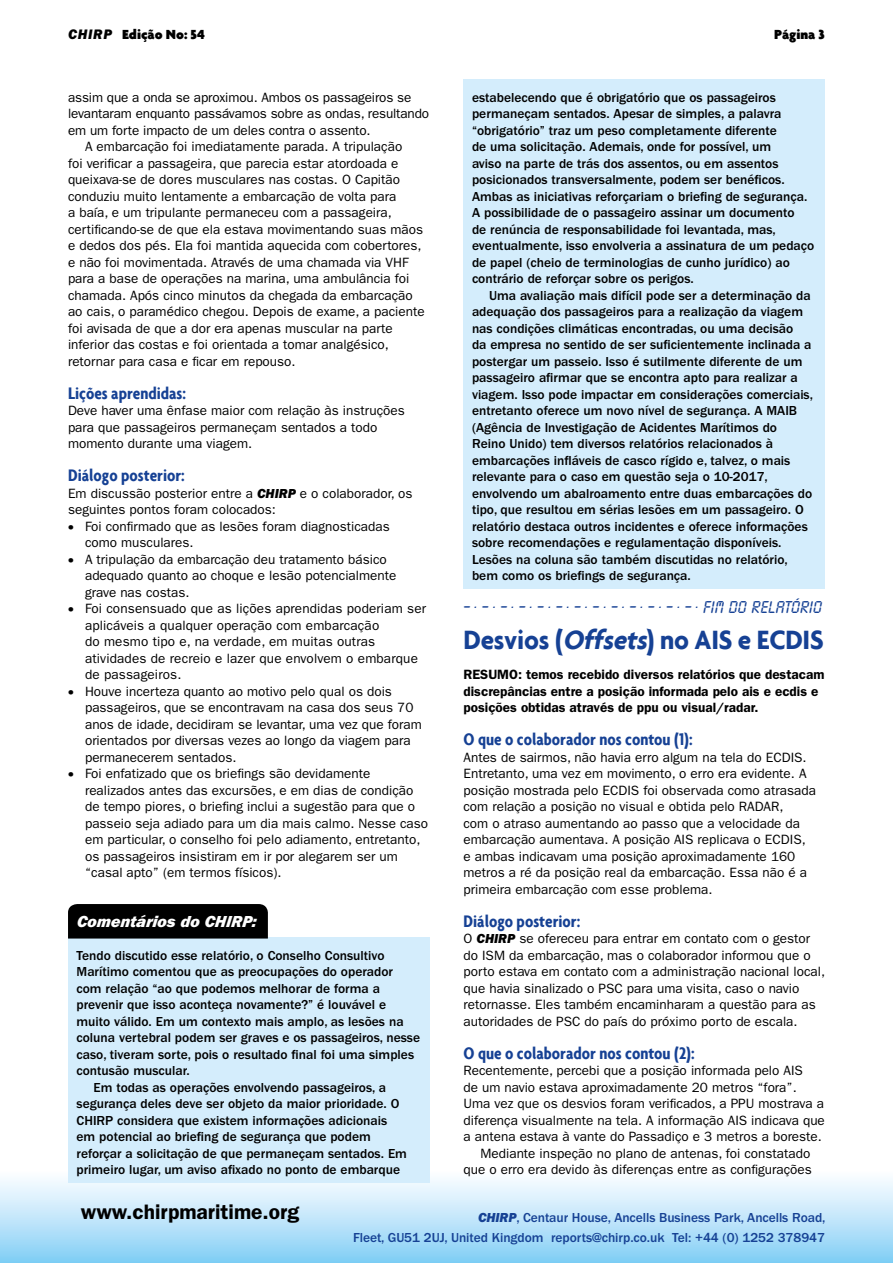
<style>
.page{position:relative;width:893px;height:1263px;background:#fff}
.page>*{position:absolute;margin:0;border:0;box-sizing:border-box;transform-origin:0 0}
.t1{font:700 28.5px "Agenda";letter-spacing:-.01em;color:#164194;scale:.95 1}
.t2{font:600 21px "ITC Franklin Gothic Std";color:#000}
.t3{font:700 condensed 18px "Agenda";color:#164194}
.t4{font:16.5px "ITC Franklin Gothic Std Hvy It";color:#fff}
.t5{font:15px "OPTI Calculator";color:#164194}
.t6{font:900 14.25px "Agenda";color:#000}
.t7{font:13.5px/16.5px "ITC Franklin Gothic Std";color:#000}
.t8{font:500 13.5px/16.5px "ITC Franklin Gothic Std";color:#000}
.t9{font:600 13.5px/16.5px "ITC Franklin Gothic Std";color:#000}
.t10{font:500 13.5px/19.5px "ITC Franklin Gothic Std";letter-spacing:-.005em;color:#164194;text-align:right}
.s1{font-family:"ITC Franklin Gothic Std Hvy It";font-weight:400}
.s2{font-style:italic}
.s3{font-family:"ITC Franklin Gothic Std Hvy It"}
.s4{font-family:"Agenda";font-weight:700}
</style>
<div class="page">
<div style="left:0;top:1169px;width:893px;height:94px;background:linear-gradient(to bottom,#fff,#84cff5)"></div>
<div style="left:68px;top:938px;width:361px;height:146px;background:#d4edfc"></div>
<div style="left:68px;top:1070px;width:361px;height:113px;background:#d4edfc"></div>
<div style="left:68px;top:904px;width:200px;height:34px;background:#000"></div>
<div style="left:463px;top:80px;width:362px;height:212px;background:#d4edfc"></div>
<div style="left:463px;top:278px;width:362px;height:311px;background:#d4edfc"></div>
<p class="t6" style="left:68px;top:26px;width:138px"><span class="s1">CHIRP</span> Edição No: 54</p>
<p class="t6" style="left:774px;top:26px;width:52px">Página 3</p>
<p class="t8" style="left:472px;top:89px;width:344px">estabelecendo que é obrigatório que os passageiros permaneçam sentados. Apesar de simples, a palavra “obrigatório” traz um peso completamente diferente<br>de uma solicitação. Ademais, onde for possível, um<br>aviso na parte de trás dos assentos, ou em assentos posicionados transversalmente, podem ser benéficos.<br>Ambas as iniciativas reforçariam o briefing de segurança.<br>A possibilidade de o passageiro assinar um documento<br>de renúncia de responsabilidade foi levantada, mas, eventualmente, isso envolveria a assinatura de um pedaço de papel (cheio de terminologias de cunho jurídico) ao contrário de reforçar sobre os perigos.</p>
<p class="t8" style="left:472px;top:287px;width:343px;text-indent:17px">Uma avaliação mais difícil pode ser a determinação da adequação dos passageiros para a realização da viagem nas condições climáticas encontradas, ou uma decisão<br>da empresa no sentido de ser suficientemente inclinada a postergar um passeio. Isso é sutilmente diferente de um passageiro afirmar que se encontra apto para realizar a viagem. Isso pode impactar em considerações comerciais, entretanto oferece um novo nível de segurança. A MAIB (Agência de Investigação de Acidentes Marítimos do Reino Unido) tem diversos relatórios relacionados à embarcações infláveis de casco rígido e, talvez, o mais relevante para o caso em questão seja o 10-2017, envolvendo um abalroamento entre duas embarcações do tipo, que resultou em sérias lesões em um passageiro. O relatório destaca outros incidentes e oferece informações sobre recomendações e regulamentação disponíveis.<br>Lesões na coluna são também discutidas no relatório, bem como os briefings de segurança.</p>
<p class="t5" style="left:463px;top:598px;width:360px">– . – . – . – . – . – . – . – . – . – . – . – . – . FIM DO RELATÓRIO</p>
<h1 class="t1" style="left:463px;top:622px;width:381px">Desvios (<span class="s2">Offsets</span>) no AIS e ECDIS</h1>
<p class="t9" style="left:463px;top:666px;width:362px">RESUMO: temos recebido diversos relatórios que destacam discrepâncias entre a posição informada pelo ais e ecdis e posições obtidas através de ppu ou visual/radar.</p>
<h3 class="t3" style="left:463px;top:729px;width:231px">O que o colaborador nos contou (1):</h3>
<p class="t7" style="left:463px;top:749px;width:354px">Antes de sairmos, não havia erro algum na tela do ECDIS.<br>Entretanto, uma vez em movimento, o erro era evidente. A posição mostrada pelo ECDIS foi observada como atrasada com relação a posição no visual e obtida pelo RADAR,<br>com o atraso aumentando ao passo que a velocidade da embarcação aumentava. A posição AIS replicava o ECDIS, e ambas indicavam uma posição aproximadamente 160 metros a ré da posição real da embarcação. Essa não é a primeira embarcação com esse problema.</p>
<h3 class="t3" style="left:463px;top:910px;width:118px">Diálogo posterior:</h3>
<p class="t7" style="left:463px;top:930px;width:363px">O <span class="s3">CHIRP</span> se ofereceu para entrar em contato com o gestor do ISM da embarcação, mas o colaborador informou que o porto estava em contato com a administração nacional local, que havia sinalizado o PSC para uma visita, caso o navio retornasse. Eles também encaminharam a questão para as autoridades de PSC do país do próximo porto de escala.</p>
<h3 class="t3" style="left:463px;top:1042px;width:233px">O que o colaborador nos contou (2):</h3>
<p class="t7" style="left:463px;top:1062px;width:341px">Recentemente, percebi que a posição informada pelo AIS</p>
<p class="t7" style="left:463px;top:1079px;width:335px">de um navio estava aproximadamente 20 metros “fora”.</p>
<p class="t7" style="left:463px;top:1095px;width:362px">Uma vez que os desvios foram verificados, a PPU mostrava a</p>
<p class="t7" style="left:463px;top:1112px;width:363px">diferença visualmente na tela. A informação AIS indicava que</p>
<p class="t7" style="left:463px;top:1128px;width:360px">a antena estava à vante do Passadiço e 3 metros a boreste.</p>
<p class="t7" style="left:480px;top:1145px;width:331px">Mediante inspeção no plano de antenas, foi constatado</p>
<p class="t7" style="left:463px;top:1161px;width:350px">que o erro era devido às diferenças entre as configurações</p>
<p class="t10" style="left:353px;top:1208px;width:474px"><span class="s1">CHIRP</span>, Centaur House, Ancells Business Park, Ancells Road,<br>Fleet, GU51 2UJ, United Kingdom reports@chirp.co.uk Tel: +44 (0) 1252 378947</p>
<p class="t7" style="left:68px;top:89px;width:345px">assim que a onda se aproximou. Ambos os passageiros se</p>
<p class="t7" style="left:68px;top:105px;width:363px">levantaram enquanto passávamos sobre as ondas, resultando</p>
<p class="t7" style="left:68px;top:122px;width:304px">em um forte impacto de um deles contra o assento.</p>
<p class="t7" style="left:85px;top:138px;width:319px">A embarcação foi imediatamente parada. A tripulação</p>
<p class="t7" style="left:68px;top:155px;width:332px">foi verificar a passageira, que parecia estar atordoada e</p>
<p class="t7" style="left:68px;top:171px;width:334px">queixava-se de dores musculares nas costas. O Capitão</p>
<p class="t7" style="left:68px;top:188px;width:330px">conduziu muito lentamente a embarcação de volta para</p>
<p class="t7" style="left:68px;top:204px;width:325px">a baía, e um tripulante permaneceu com a passageira,</p>
<p class="t7" style="left:68px;top:221px;width:357px">certificando-se de que ela estava movimentando suas mãos</p>
<p class="t7" style="left:68px;top:237px;width:355px">e dedos dos pés. Ela foi mantida aquecida com cobertores,</p>
<p class="t7" style="left:68px;top:254px;width:342px">e não foi movimentada. Através de uma chamada via VHF</p>
<p class="t7" style="left:68px;top:270px;width:343px">para a base de operações na marina, uma ambulância foi</p>
<p class="t7" style="left:68px;top:287px;width:346px">chamada. Após cinco minutos da chegada da embarcação</p>
<p class="t7" style="left:68px;top:303px;width:358px">ao cais, o paramédico chegou. Depois de exame, a paciente</p>
<p class="t7" style="left:68px;top:320px;width:326px">foi avisada de que a dor era apenas muscular na parte</p>
<p class="t7" style="left:68px;top:336px;width:322px">inferior das costas e foi orientada a tomar analgésico,</p>
<p class="t7" style="left:68px;top:353px;width:229px">retornar para casa e ficar em repouso.</p>
<h3 class="t3" style="left:68px;top:382px;width:120px">Lições aprendidas:</h3>
<p class="t7" style="left:68px;top:402px;width:338px">Deve haver uma ênfase maior com relação às instruções para que passageiros permaneçam sentados a todo momento durante uma viagem.</p>
<h3 class="t3" style="left:68px;top:465px;width:118px">Diálogo posterior:</h3>
<p class="t7" style="left:68px;top:485px;width:346px">Em discussão posterior entre a <span class="s3">CHIRP</span> e o colaborador, os seguintes pontos foram colocados:</p>
<p class="t7" style="left:85px;top:518px;width:306px;text-indent:-17px"><span class="s4">•</span> Foi confirmado que as lesões foram diagnosticadas como musculares.</p>
<p class="t7" style="left:85px;top:551px;width:313px;text-indent:-17px"><span class="s4">•</span> A tripulação da embarcação deu tratamento básico adequado quanto ao choque e lesão potencialmente grave nas costas.</p>
<p class="t7" style="left:85px;top:600px;width:343px;text-indent:-17px"><span class="s4">•</span> Foi consensuado que as lições aprendidas poderiam ser aplicáveis a qualquer operação com embarcação<br>do mesmo tipo e, na verdade, em muitas outras atividades de recreio e lazer que envolvem o embarque de passageiros.</p>
<p class="t7" style="left:85px;top:683px;width:338px;text-indent:-17px"><span class="s4">•</span> Houve incerteza quanto ao motivo pelo qual os dois passageiros, que se encontravam na casa dos seus 70 anos de idade, decidiram se levantar, uma vez que foram orientados por diversas vezes ao longo da viagem para permanecerem sentados.</p>
<p class="t7" style="left:85px;top:765px;width:345px;text-indent:-17px"><span class="s4">•</span> Foi enfatizado que os briefings são devidamente realizados antes das excursões, e em dias de condição de tempo piores, o briefing inclui a sugestão para que o passeio seja adiado para um dia mais calmo. Nesse caso em particular, o conselho foi pelo adiamento, entretanto, os passageiros insistiram em ir por alegarem ser um “casal apto” (em termos físicos).</p>
<p class="t4" style="left:77px;top:912px;width:184px">Comentários do CHIRP:</p>
<p class="t8" style="left:77px;top:947px;width:310px">Tendo discutido esse relatório, o Conselho Consultivo</p>
<p class="t8" style="left:77px;top:963px;width:318px">Marítimo comentou que as preocupações do operador</p>
<p class="t8" style="left:77px;top:980px;width:305px">com relação “ao que podemos melhorar de forma a</p>
<p class="t8" style="left:77px;top:996px;width:311px">prevenir que isso aconteça novamente?” é louvável e</p>
<p class="t8" style="left:77px;top:1013px;width:329px">muito válido. Em um contexto mais amplo, as lesões na</p>
<p class="t8" style="left:77px;top:1029px;width:345px">coluna vertebral podem ser graves e os passageiros, nesse</p>
<p class="t8" style="left:77px;top:1046px;width:339px">caso, tiveram sorte, pois o resultado final foi uma simples</p>
<p class="t8" style="left:77px;top:1062px;width:115px">contusão muscular.</p>
<p class="t8" style="left:94px;top:1079px;width:294px">Em todas as operações envolvendo passageiros, a</p>
<p class="t8" style="left:77px;top:1095px;width:324px">segurança deles deve ser objeto da maior prioridade. O</p>
<p class="t8" style="left:77px;top:1112px;width:312px">CHIRP considera que existem informações adicionais</p>
<p class="t8" style="left:77px;top:1128px;width:296px">em potencial ao briefing de segurança que podem</p>
<p class="t8" style="left:77px;top:1145px;width:332px">reforçar a solicitação de que permaneçam sentados. Em</p>
<p class="t8" style="left:77px;top:1161px;width:325px">primeiro lugar, um aviso afixado no ponto de embarque</p>
<h2 class="t2" style="left:81px;top:1200px;width:220px">www.chirpmaritime.org</h2>
</div>
